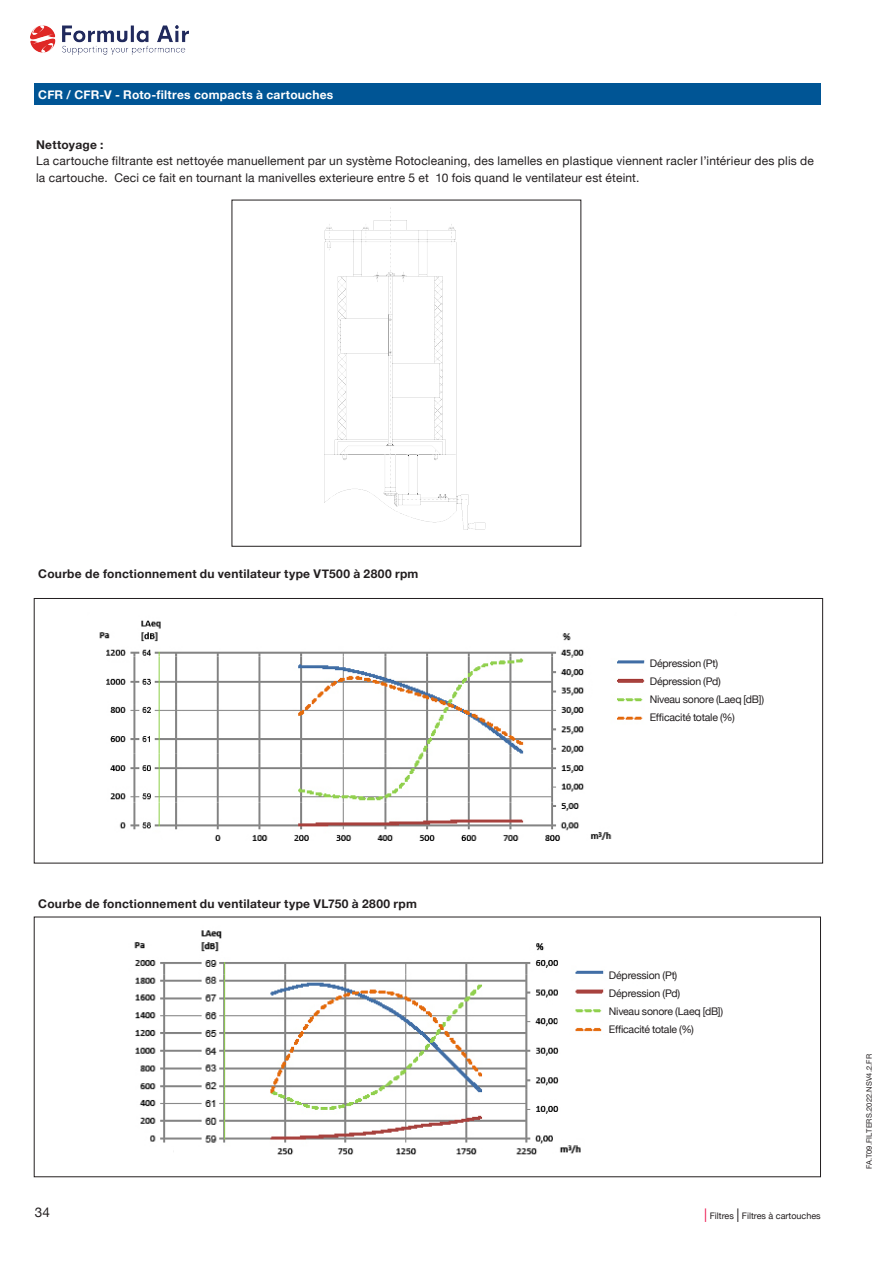
<style>
.page{position:relative;width:893px;height:1263px;background:#fff}
.page>*{position:absolute;margin:0;border:0;box-sizing:border-box;transform-origin:0 0}
.t1{font:13.5px "Helvetica Neue";color:#231f20}
.Subheader2-H2{font:12px/16.5px "Helvetica Neue";letter-spacing:.015em;color:#231f20}
.Subheader2-H2-2{font:700 12px "Helvetica Neue";letter-spacing:.025em;color:#231f20}
.Header1-H1{font:700 12px "Helvetica Neue";letter-spacing:.02em;color:#fff}
.Body_alinea_tabel{font:10.5px "Helvetica Neue";letter-spacing:-.02em;color:#231f20}
.t2{font:9px "Helvetica Neue";color:#231f20}
.t3{font:7.5px "Helvetica Neue";letter-spacing:.015em;color:#231f20}
.s1{font-size:13.5px;color:#ed154e}
.s2{font-size:13.5px}
</style>
<div class="page">
<img style="left:31px;top:26px;width:157px;height:28px">
<img style="left:324px;top:208px;width:162px;height:321px">
<div style="left:34px;top:84px;width:787px;height:21px;background:#005595"></div>
<img style="left:99px;top:620px;width:546px;height:221px">
<div style="left:34px;top:598px;width:789px;height:265px;border:1px solid #231f20"></div>
<img style="left:134px;top:930px;width:470px;height:225px">
<p class="Header1-H1" style="left:38px;top:87px;width:119px">Filtre à point LBFC</p>
<p class="Header1-H1" style="left:38px;top:87px;width:297px">CFR / CFR-V - Roto-filtres compacts à cartouches</p>
<p class="Subheader2-H2-2" style="left:36px;top:137px;width:69px">Nettoyage :</p>
<p class="Subheader2-H2" style="left:36px;top:153px;width:779px">La cartouche filtrante est nettoyée manuellement par un système Rotocleaning, des lamelles en plastique viennent racler l’intérieur des plis de la cartouche. Ceci ce fait en tournant la manivelles exterieure entre 5 et 10 fois quand le ventilateur est éteint.</p>
<p class="Subheader2-H2-2" style="left:38px;top:566px;width:382px">Courbe de fonctionnement du ventilateur type VT500 à 2800 rpm</p>
<p class="Subheader2-H2-2" style="left:38px;top:896px;width:380px">Courbe de fonctionnement du ventilateur type VL750 à 2800 rpm</p>
<p class="t1" style="left:35px;top:1204px;width:17px">34</p>
<p class="Body_alinea_tabel" style="left:650px;top:657px;width:70px">Dépression (Pt)</p>
<p class="Body_alinea_tabel" style="left:650px;top:675px;width:73px">Dépression (Pd)</p>
<p class="Body_alinea_tabel" style="left:650px;top:693px;width:116px">Niveau sonore (Laeq [dB])</p>
<p class="Body_alinea_tabel" style="left:650px;top:711px;width:87px">Efficacité totale (%)</p>
<p class="Body_alinea_tabel" style="left:609px;top:969px;width:70px">Dépression (Pt)</p>
<p class="Body_alinea_tabel" style="left:609px;top:987px;width:73px">Dépression (Pd)</p>
<p class="Body_alinea_tabel" style="left:609px;top:1005px;width:116px">Niveau sonore (Laeq [dB])</p>
<p class="Body_alinea_tabel" style="left:609px;top:1023px;width:87px">Efficacité totale (%)</p>
<p class="t2" style="left:704px;top:1211px;width:118px"><span class="s1">|</span> Filtres <span class="s2">|</span> Filtres à cartouches</p>
<p class="t3" style="left:865px;top:1169px;width:117px;rotate:-90deg">FA.T09.FILTERS.2022.NSV4.2.FR</p>
</div>
